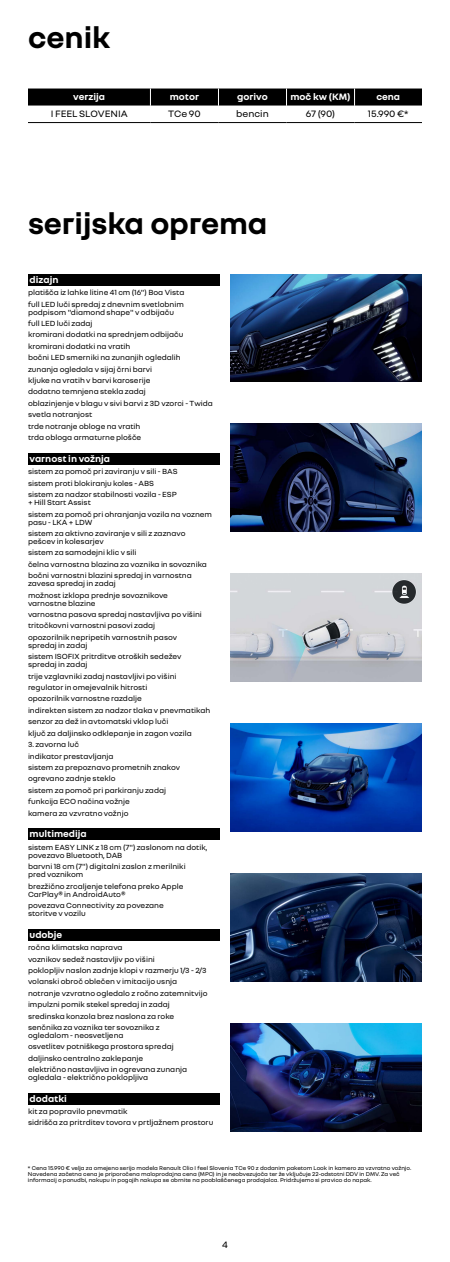
<style>
.page{position:relative;width:450px;height:1262px;background:#fff}
.page>*{position:absolute;margin:0;border:0;box-sizing:border-box;transform-origin:0 0}
.t1{font:700 31.6px "Nouvel R";letter-spacing:-.005em;color:#000}
.t2{font:700 10px "Nouvel R";color:#fff}
.t3{font:10px "Nouvel R";color:#000}
.t4{font:8px/11.4px "Nouvel R";color:#000}
.t5{font:6px/6px "Nouvel R";letter-spacing:-.005em;color:#000}
</style>
<div class="page">
<svg style="left:28px;top:88px;width:394px;height:18px;background:#101010"></svg>
<hr style="left:28px;top:122px;width:122px;height:1px;background:#000">
<hr style="left:150px;top:122px;width:68px;height:1px;background:#000">
<hr style="left:218px;top:122px;width:69px;height:1px;background:#000">
<hr style="left:287px;top:122px;width:68px;height:1px;background:#000">
<hr style="left:355px;top:122px;width:67px;height:1px;background:#000">
<div style="left:28px;top:274px;width:191px;height:11px;background:#000"></div>
<div style="left:28px;top:453px;width:191px;height:11px;background:#000"></div>
<div style="left:28px;top:828px;width:191px;height:11px;background:#000"></div>
<div style="left:28px;top:928px;width:191px;height:12px;background:#000"></div>
<div style="left:28px;top:1092px;width:191px;height:12px;background:#000"></div>
<img style="left:231px;top:274px;width:191px;height:108px">
<img style="left:231px;top:424px;width:191px;height:107px">
<img style="left:231px;top:723px;width:191px;height:108px">
<img style="left:231px;top:573px;width:191px;height:108px">
<img style="left:231px;top:873px;width:191px;height:108px">
<img style="left:231px;top:1023px;width:191px;height:108px">
<h1 class="t1" style="left:28px;top:17px;width:84px">cenik</h1>
<p class="t2" style="left:73px;top:90px;width:33px">verzija</p>
<p class="t2" style="left:170px;top:90px;width:31px">motor</p>
<p class="t2" style="left:237px;top:90px;width:32px">gorivo</p>
<p class="t2" style="left:290px;top:90px;width:62px">moč kw (KM)</p>
<p class="t2" style="left:376px;top:90px;width:25px">cena</p>
<p class="t3" style="left:51px;top:107px;width:79px">I FEEL SLOVENIA</p>
<p class="t3" style="left:168px;top:107px;width:34px">TCe 90</p>
<p class="t3" style="left:236px;top:107px;width:34px">bencin</p>
<p class="t3" style="left:306px;top:107px;width:31px">67 (90)</p>
<p class="t3" style="left:368px;top:107px;width:42px">15.990 €*</p>
<h1 class="t1" style="left:28px;top:203px;width:241px">serijska oprema</h1>
<p class="t2" style="left:30px;top:273px;width:30px">dizajn</p>
<p class="t4" style="left:28px;top:286px;width:158px">platišča iz lahke litine 41 cm (16") Boa Vista full LED luči spredaj z dnevnim svetlobnim</p>
<p class="t4" style="left:28px;top:306px;width:186px">podpisom "diamond shape" v odbijaču<br>full LED luči zadaj<br>kromirani dodatki na sprednjem odbijaču kromirani dodatki na vratih<br>bočni LED smerniki na zunanjih ogledalih<br>zunanja ogledala v sijaj črni barvi<br>kljuke na vratih v barvi karoserije<br>dodatno temnjena stekla zadaj<br>oblazinjenje v blagu v sivi barvi z 3D vzorci - Twida svetla notranjost<br>trde notranje obloge na vratih<br>trda obloga armaturne plošče</p>
<p class="t2" style="left:30px;top:452px;width:82px">varnost in vožnja</p>
<p class="t4" style="left:28px;top:465px;width:151px">sistem za pomoč pri zaviranju v sili - BAS sistem proti blokiranju koles - ABS sistem za nadzor stabilnosti vozila - ESP</p>
<p class="t4" style="left:28px;top:496px;width:186px">+ Hill Start Assist<br>sistem za pomoč pri ohranjanja vozila na voznem</p>
<p class="t4" style="left:28px;top:515px;width:159px">pasu - LKA + LDW<br>sistem za aktivno zaviranje v sili z zaznavo</p>
<p class="t4" style="left:28px;top:535px;width:180px">pešcev in kolesarjev<br>sistem za samodejni klic v sili<br>čelna varnostna blazina za voznika in sovoznika bočni varnostni blazini spredaj in varnostna</p>
<p class="t4" style="left:28px;top:577px;width:142px">zavesa spredaj in zadaj<br>možnost izklopa prednje sovoznikove</p>
<p class="t4" style="left:28px;top:596px;width:175px">varnostne blazine<br>varnostna pasova spredaj nastavljiva po višini tritočkovni varnostni pasovi zadaj<br>opozorilnik nepripetih varnostnih pasov</p>
<p class="t4" style="left:28px;top:639px;width:155px">spredaj in zadaj<br>sistem ISOFIX pritrditve otroških sedežev</p>
<p class="t4" style="left:28px;top:658px;width:184px">spredaj in zadaj<br>trije vzglavniki zadaj nastavljivi po višini regulator in omejevalnik hitrosti<br>opozorilnik varnostne razdalje<br>indirekten sistem za nadzor tlaka v pnevmatikah senzor za dež in avtomatski vklop luči<br>ključ za daljinsko odklepanje in zagon vozila</p>
<p class="t4" style="left:28px;top:738px;width:154px">3. zavorna luč<br>indikator prestavljanja<br>sistem za prepoznavo prometnih znakov ogrevano zadnje steklo<br>sistem za pomoč pri parkiranju zadaj funkcija ECO načina vožnje<br>kamera za vzvratno vožnjo</p>
<p class="t2" style="left:30px;top:827px;width:59px">multimedija</p>
<p class="t4" style="left:28px;top:842px;width:181px;line-height:8px">sistem EASY LINK z 18 cm (7") zaslonom na dotik, povezavo Bluetooth, DAB</p>
<p class="t4" style="left:28px;top:861px;width:159px;line-height:8px">barvni 18 cm (7") digitalni zaslon z merilniki pred voznikom</p>
<p class="t4" style="left:28px;top:881px;width:157px;line-height:8px">brezžično zrcaljenje telefona preko Apple<br>CarPlay® in AndroidAuto®</p>
<p class="t4" style="left:28px;top:900px;width:137px;line-height:8px">povezava Connectivity za povezane storitve v vozilu</p>
<p class="t2" style="left:30px;top:927px;width:34px">udobje</p>
<p class="t4" style="left:28px;top:941px;width:181px">ročna klimatska naprava<br>voznikov sedež nastavljiv po višini<br>poklopljiv naslon zadnje klopi v razmerju 1/3 - 2/3 volanski obroč oblečen v imitacijo usnja notranje vzvratno ogledalo z ročno zatemnitvijo impulzni pomik stekel spredaj in zadaj sredinska konzola brez naslona za roke senčnika za voznika ter sovoznika z</p>
<p class="t4" style="left:28px;top:1028px;width:161px">ogledalom - neosvetljena<br>osvetlitev potniškega prostora spredaj daljinsko centralno zaklepanje<br>električno nastavljiva in ogrevana zunanja</p>
<p class="t4" style="left:28px;top:1071px;width:122px">ogledala - električno poklopljiva</p>
<p class="t2" style="left:30px;top:1092px;width:39px">dodatki</p>
<p class="t4" style="left:28px;top:1105px;width:187px;line-height:10.3px">kit za popravilo pnevmatik<br>sidrišča za pritrditev tovora v prtljažnem prostoru</p>
<p class="t5" style="left:28px;top:1164px;width:385px">* Cena 15.990 € velja za omejeno serijo modela Renault Clio I feel Slovenia TCe 90 z dodanim paketom Look in kamero za vzvratno vožnjo.<br>Navedena začetna cena je priporočena maloprodajna cena (MPC) in je neobvezujoča ter že vključuje 22-odstotni DDV in DMV. Za več informacij o ponudbi, nakupu in pogojih nakupa se obrnite na pooblaščenega prodajalca. Pridržujemo si pravico do napak.</p>
<p class="t3" style="left:222px;top:1238px;width:7px">4</p>
</div>
